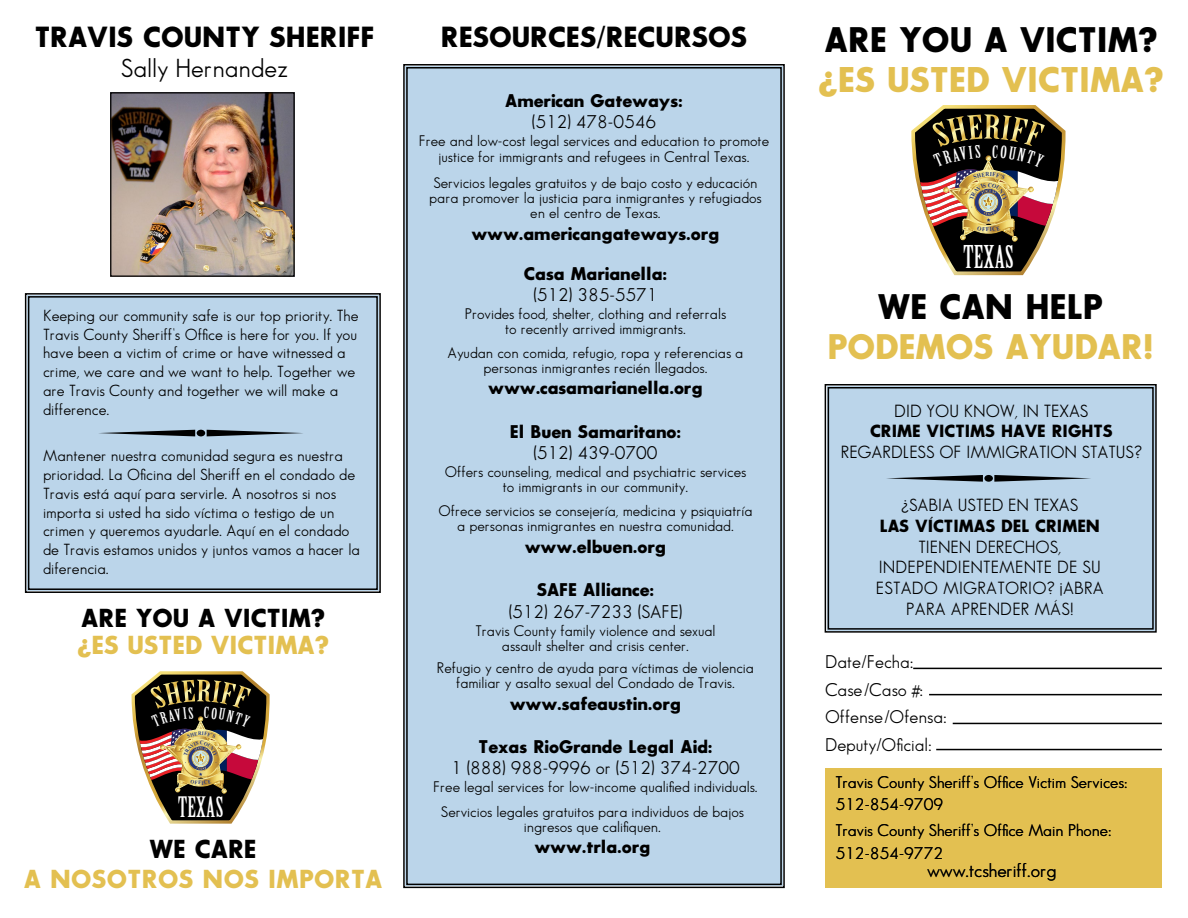
<style>
.page{position:relative;width:1188px;height:918px;background:#fff}
.page>*{position:absolute;margin:0;border:0;box-sizing:border-box;transform-origin:0 0}
.t1{font:34.95px "Sans Serif Bld FLF";color:#e3c051}
.t2{font:34.8px "Sans Serif Bld FLF";color:#000}
.t3{font:34.8px "Sans Serif Bld FLF";color:#e3c051}
.t4{font:30.75px "Birch Std";letter-spacing:.01em;color:#fff}
.t5{font:28.5px "Sans Serif Bld FLF";color:#000}
.t6{font:27.45px "Birch Std";letter-spacing:.01em;color:#fff}
.t7{font:25.5px "Sans Serif Bld FLF";letter-spacing:.015em;color:#e3c051}
.t8{font:25.5px "Sans Serif Bld FLF";color:#000}
.t9{font:25.5px "Sans Serif Book FLF";color:#000}
.t10{font:21px "Minion Pro";color:#000}
.t11{font:18.75px "Sans Serif Book FLF";color:#000}
.t12{font:18px "Sans Serif Bld FLF";color:#000}
.t13{font:18px/27.6px "Sans Serif Book FLF";color:#000}
.t14{font:17.25px/20.7px "Sans Serif Book FLF";color:#000;text-align:center}
.t15{font:17.25px "Sans Serif Bld FLF";color:#000}
.t16{font:16.5px/22.8px "Sans Serif Book FLF";color:#000}
.t17{font:15.75px/18.9px "Sans Serif Book FLF";color:#000}
.t18{font:15px/15px "Sans Serif Book FLF";color:#000;text-align:center}
</style>
<div class="page">
<div style="left:24px;top:293px;width:357px;height:300px;background:#bbd5ea"></div>
<div style="left:28px;top:296px;width:350px;height:294px;border:1px solid #000101"></div>
<div style="left:403px;top:64px;width:382px;height:825px;background:#bbd5ea"></div>
<img style="left:112px;top:94px;width:181px;height:181px">
<div style="left:110px;top:92px;width:185px;height:185px;border:1px solid #000"></div>
<svg style="left:207px;top:430px;width:97px;height:6px"></svg>
<div style="left:197px;top:430px;width:8px;height:6px;background:#000;border-radius:50%"></div>
<svg style="left:98px;top:430px;width:97px;height:6px"></svg>
<div style="left:824px;top:384px;width:333px;height:249px;background:#bbd5ea"></div>
<div style="left:828px;top:387px;width:326px;height:243px;border:1px solid #000101"></div>
<hr style="left:953px;top:723px;width:209px;height:1px;background:#000">
<div style="left:825px;top:768px;width:337px;height:120px;background:#e3c051"></div>
<svg style="left:994px;top:475px;width:97px;height:7px"></svg>
<div style="left:984px;top:475px;width:9px;height:7px;background:#000;border-radius:50%"></div>
<svg style="left:886px;top:475px;width:97px;height:7px"></svg>
<hr style="left:929px;top:694px;width:233px;height:1px;background:#000">
<hr style="left:936px;top:749px;width:226px;height:1px;background:#000">
<hr style="left:913px;top:668px;width:249px;height:1px;background:#000">
<svg style="left:131px;top:671px;width:139px;height:153px"></svg>
<svg style="left:911px;top:105px;width:155px;height:171px"></svg>
<h3 class="t5" style="left:35px;top:21px;width:341px">TRAVIS COUNTY SHERIFF</h3>
<h3 class="t9" style="left:121px;top:53px;width:169px">Sally Hernandez</h3>
<p class="t17" style="left:43px;top:306px;width:317px">Keeping our community safe is our top priority. The Travis County Sheriff’s Office is here for you. If you have been a victim of crime or have witnessed a crime, we care and we want to help. Together we are Travis County and together we will make a difference.</p>
<p class="t17" style="left:43px;top:446px;width:318px">Mantener nuestra comunidad segura es nuestra prioridad. La Oficina del Sheriff en el condado de Travis está aquí para servirle. A nosotros si nos importa si usted ha sido víctima o testigo de un crimen y queremos ayudarle. Aquí en el condado de Travis estamos unidos y juntos vamos a hacer la diferencia.</p>
<h3 class="t8" style="left:81px;top:604px;width:245px">ARE YOU A VICTIM?</h3>
<h3 class="t7" style="left:77px;top:631px;width:253px">¿ES USTED VICTIMA?</h3>
<h3 class="t6" style="left:178px;top:791px;width:47px">TEXAS</h3>
<h3 class="t8" style="left:150px;top:835px;width:109px">WE CARE</h3>
<h3 class="t7" style="left:24px;top:865px;width:360px">A NOSOTROS NOS IMPORTA</h3>
<h3 class="t5" style="left:441px;top:21px;width:308px">RESOURCES/RECURSOS</h3>
<p class="t12" style="left:505px;top:91px;width:179px">American Gateways:</p>
<p class="t13" style="left:532px;top:108px;width:126px">(512) 478-0546</p>
<p class="t18" style="left:419px;top:133px;width:352px;line-height:16px">Free and low-cost legal services and education to promote justice for immigrants and refugees in Central Texas.</p>
<p class="t18" style="left:429px;top:175px;width:334px">Servicios legales gratuitos y de bajo costo y educación para promover la justicia para inmigrantes y refugiados en el centro de Texas.</p>
<p class="t12" style="left:471px;top:224px;width:250px">www.americangateways.org</p>
<p class="t12" style="left:524px;top:264px;width:145px">Casa Marianella:</p>
<p class="t13" style="left:533px;top:281px;width:126px">(512) 385-5571</p>
<p class="t18" style="left:465px;top:307px;width:263px">Provides food, shelter, clothing and referrals to recently arrived immigrants.</p>
<p class="t18" style="left:448px;top:345px;width:297px">Ayudan con comida, refugio, ropa y referencias a personas inmigrantes recién llegados.</p>
<p class="t12" style="left:488px;top:378px;width:216px">www.casamarianella.org</p>
<p class="t12" style="left:510px;top:422px;width:173px">El Buen Samaritano:</p>
<p class="t13" style="left:533px;top:439px;width:126px">(512) 439-0700</p>
<p class="t18" style="left:445px;top:464px;width:303px">Offers counseling, medical and psychiatric services to immigrants in our community.</p>
<p class="t18" style="left:438px;top:503px;width:316px">Ofrece servicios se consejería, medicina y psiquiatría a personas inmigrantes en nuestra comunidad.</p>
<p class="t12" style="left:525px;top:537px;width:143px">www.elbuen.org</p>
<p class="t12" style="left:537px;top:580px;width:119px">SAFE Alliance:</p>
<p class="t13" style="left:509px;top:597px;width:175px">(512) 267-7233 (SAFE)</p>
<p class="t18" style="left:475px;top:623px;width:242px">Travis County family violence and sexual assault shelter and crisis center.</p>
<p class="t18" style="left:437px;top:661px;width:319px">Refugio y centro de ayuda para víctimas de violencia familiar y asalto sexual del Condado de Travis.</p>
<p class="t12" style="left:510px;top:694px;width:173px">www.safeaustin.org</p>
<p class="t12" style="left:479px;top:737px;width:235px">Texas RioGrande Legal Aid:</p>
<p class="t13" style="left:451px;top:754px;width:290px">1 (888) 988-9996 or (512) 374-2700</p>
<p class="t18" style="left:433px;top:775px;width:326px;line-height:24.3px">Free legal services for low-income qualified individuals.<br>Servicios legales gratuitos para individuos de bajos</p>
<p class="t18" style="left:524px;top:819px;width:139px">ingresos que califiquen.</p>
<p class="t12" style="left:534px;top:837px;width:118px">www.trla.org</p>
<h2 class="t2" style="left:825px;top:21px;width:334px">ARE YOU A VICTIM?</h2>
<h1 class="t1" style="left:818px;top:61px;width:346px">¿ES USTED VICTIMA?</h1>
<h3 class="t4" style="left:963px;top:239px;width:52px">TEXAS</h3>
<h2 class="t2" style="left:878px;top:287px;width:227px">WE CAN HELP</h2>
<h2 class="t3" style="left:827px;top:328px;width:328px">PODEMOS AYUDAR!</h2>
<p class="t14" style="left:894px;top:400px;width:196px">DID YOU KNOW, IN TEXAS</p>
<p class="t15" style="left:870px;top:422px;width:244px">CRIME VICTIMS HAVE RIGHTS</p>
<p class="t14" style="left:841px;top:441px;width:303px">REGARDLESS OF IMMIGRATION STATUS?</p>
<p class="t14" style="left:901px;top:495px;width:179px">¿SABIA USTED EN TEXAS</p>
<p class="t15" style="left:880px;top:517px;width:222px">LAS VÍCTIMAS DEL CRIMEN</p>
<p class="t14" style="left:876px;top:536px;width:230px">TIENEN DERECHOS,<br>INDEPENDIENTEMENTE DE SU<br>ESTADO MIGRATORIO? ¡ABRA<br>PARA APRENDER MÁS!</p>
<p class="t13" style="left:825px;top:648px;width:123px">Date/Fecha:<br>Case/Caso :<br>Offense/Ofensa:<br>Deputy/Oficial:</p>
<h3 class="t10" style="left:911px;top:677px;width:12px">#</h3>
<p class="t16" style="left:835px;top:770px;width:293px">Travis County Sheriff’s Office Victim Services:<br>512-854-9709</p>
<p class="t16" style="left:835px;top:819px;width:278px">Travis County Sheriff’s Office Main Phone:<br>512-854-9772</p>
<p class="t11" style="left:927px;top:860px;width:131px">www.tcsheriff.org</p>
</div>
